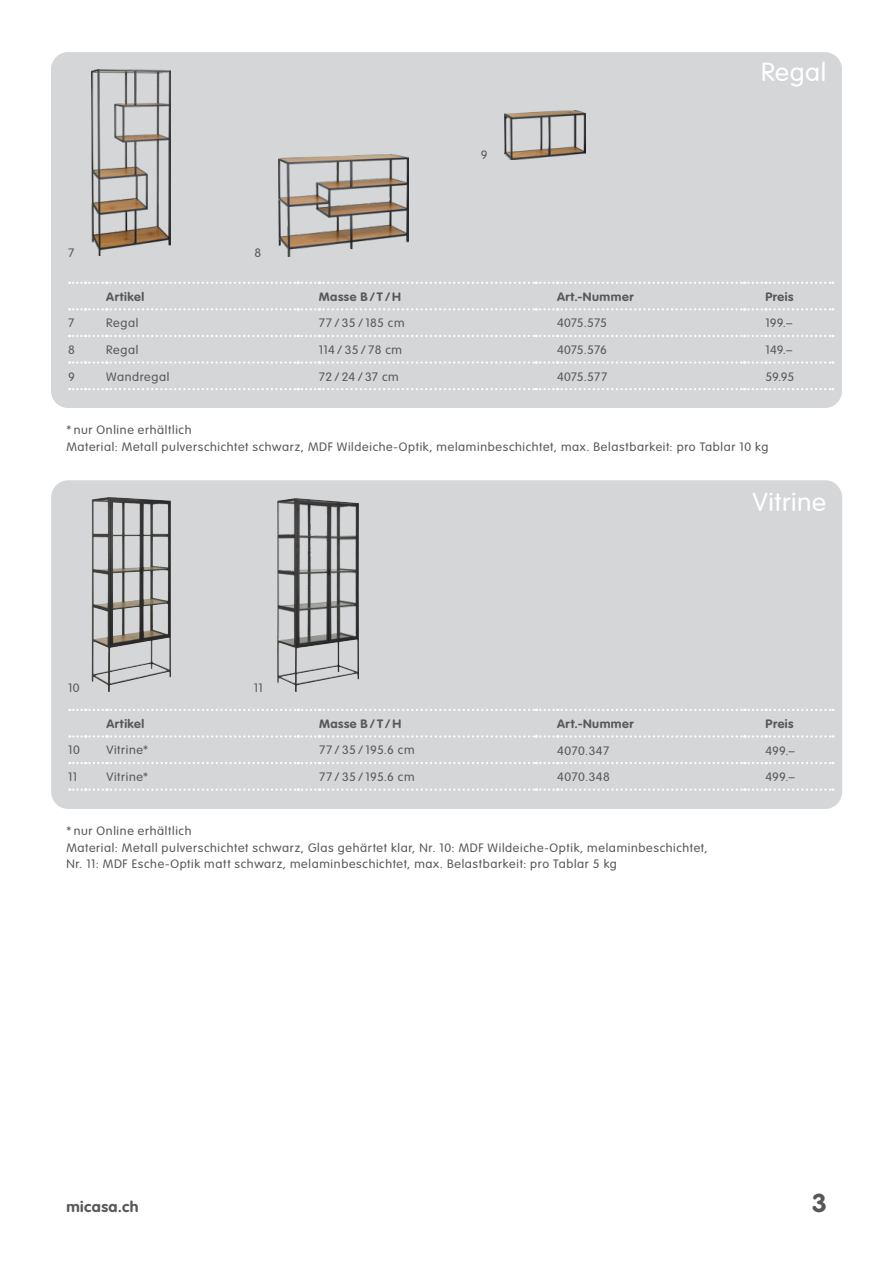
<style>
.page{position:relative;width:893px;height:1263px;background:#fff}
.page>*{position:absolute;margin:0;border:0;box-sizing:border-box;transform-origin:0 0}
.t1{font:300 25.5px "VAG Rounded LT";letter-spacing:.025em;color:#fff;scale:1.05 1}
.t2{font:700 25.5px "VAG Rounded";color:#57585a;scale:1.05 1}
.t3{font:700 15px "VAG Rounded";letter-spacing:.03em;color:#57585a;scale:1.05 1}
.t4{font:300 12px/16.5px "VAG Rounded";letter-spacing:.05em;color:#57585a;scale:1.05 1}
.t5{font:700 12px "VAG Rounded";letter-spacing:.04em;color:#57585a;scale:1.05 1}
</style>
<div class="page">
<div style="left:51px;top:480px;width:791px;height:329px;background:#d5d6d8;border-radius:17px"></div>
<svg style="left:69px;top:735px;width:764px;height:3px"></svg>
<svg style="left:69px;top:762px;width:764px;height:2px"></svg>
<svg style="left:69px;top:788px;width:764px;height:3px"></svg>
<svg style="left:69px;top:709px;width:764px;height:2px"></svg>
<div style="left:51px;top:52px;width:791px;height:356px;background:#d5d6d8;border-radius:17px"></div>
<svg style="left:69px;top:308px;width:764px;height:2px"></svg>
<svg style="left:69px;top:335px;width:764px;height:2px"></svg>
<svg style="left:69px;top:361px;width:764px;height:3px"></svg>
<svg style="left:69px;top:388px;width:764px;height:2px"></svg>
<svg style="left:69px;top:282px;width:764px;height:2px"></svg>
<img style="left:277px;top:498px;width:82px;height:194px">
<img style="left:92px;top:497px;width:79px;height:195px">
<img style="left:91px;top:70px;width:80px;height:186px">
<img style="left:278px;top:154px;width:130px;height:102px">
<img style="left:504px;top:111px;width:81px;height:48px">
<p class="t4" style="left:68px;top:244px;width:8px">7</p>
<p class="t4" style="left:254px;top:244px;width:8px">8</p>
<p class="t4" style="left:481px;top:147px;width:8px">9</p>
<h1 class="t1" style="left:761px;top:58px;width:64px">Regal</h1>
<p class="t5" style="left:106px;top:289px;width:38px">Artikel</p>
<p class="t5" style="left:319px;top:289px;width:80px">Masse B/T/H</p>
<p class="t5" style="left:557px;top:289px;width:74px">Art.-Nummer</p>
<p class="t5" style="left:765px;top:289px;width:28px">Preis</p>
<p class="t4" style="left:68px;top:315px;width:8px">7</p>
<p class="t4" style="left:106px;top:315px;width:32px">Regal</p>
<p class="t4" style="left:319px;top:315px;width:83px">77 / 35 / 185 cm</p>
<p class="t4" style="left:557px;top:315px;width:49px">4075.575</p>
<p class="t4" style="left:765px;top:315px;width:27px">199.–</p>
<p class="t4" style="left:68px;top:341px;width:8px">8</p>
<p class="t4" style="left:106px;top:341px;width:32px">Regal</p>
<p class="t4" style="left:319px;top:341px;width:81px">114 / 35 / 78 cm</p>
<p class="t4" style="left:557px;top:341px;width:49px">4075.576</p>
<p class="t4" style="left:765px;top:341px;width:27px">149.–</p>
<p class="t4" style="left:68px;top:368px;width:8px">9</p>
<p class="t4" style="left:106px;top:368px;width:61px">Wandregal</p>
<p class="t4" style="left:319px;top:368px;width:78px">72/24/37 cm</p>
<p class="t4" style="left:557px;top:368px;width:49px">4075.577</p>
<p class="t4" style="left:765px;top:368px;width:29px">59.95</p>
<p class="t4" style="left:66px;top:422px;width:670px">* nur Online erhältlich<br>Material: Metall pulverschichtet schwarz, MDF Wildeiche-Optik, melaminbeschichtet, max. Belastbarkeit: pro Tablar 10 kg</p>
<p class="t4" style="left:68px;top:679px;width:12px">10</p>
<p class="t4" style="left:254px;top:679px;width:10px">11</p>
<h1 class="t1" style="left:753px;top:487px;width:71px">Vitrine</h1>
<p class="t5" style="left:106px;top:716px;width:38px">Artikel</p>
<p class="t5" style="left:319px;top:716px;width:80px">Masse B/T/H</p>
<p class="t5" style="left:557px;top:716px;width:74px">Art.-Nummer</p>
<p class="t5" style="left:766px;top:716px;width:28px">Preis</p>
<p class="t4" style="left:68px;top:742px;width:13px">10</p>
<p class="t4" style="left:106px;top:742px;width:41px">Vitrine*</p>
<p class="t4" style="left:319px;top:742px;width:92px">77 / 35 / 195.6 cm</p>
<p class="t4" style="left:557px;top:742px;width:51px">4070.347</p>
<p class="t4" style="left:766px;top:742px;width:29px">499.–</p>
<p class="t4" style="left:68px;top:768px;width:10px">11</p>
<p class="t4" style="left:106px;top:768px;width:41px">Vitrine*</p>
<p class="t4" style="left:319px;top:768px;width:92px">77 / 35 / 195.6 cm</p>
<p class="t4" style="left:557px;top:769px;width:52px">4070.348</p>
<p class="t4" style="left:766px;top:769px;width:29px">499.–</p>
<p class="t4" style="left:66px;top:823px;width:612px">* nur Online erhältlich<br>Material: Metall pulverschichtet schwarz, Glas gehärtet klar, Nr. 10: MDF Wildeiche-Optik, melaminbeschichtet,<br>Nr. 11: MDF Esche-Optik matt schwarz, melaminbeschichtet, max. Belastbarkeit: pro Tablar 5 kg</p>
<p class="t3" style="left:66px;top:1198px;width:70px">micasa.ch</p>
<h1 class="t2" style="left:812px;top:1188px;width:16px">3</h1>
</div>
